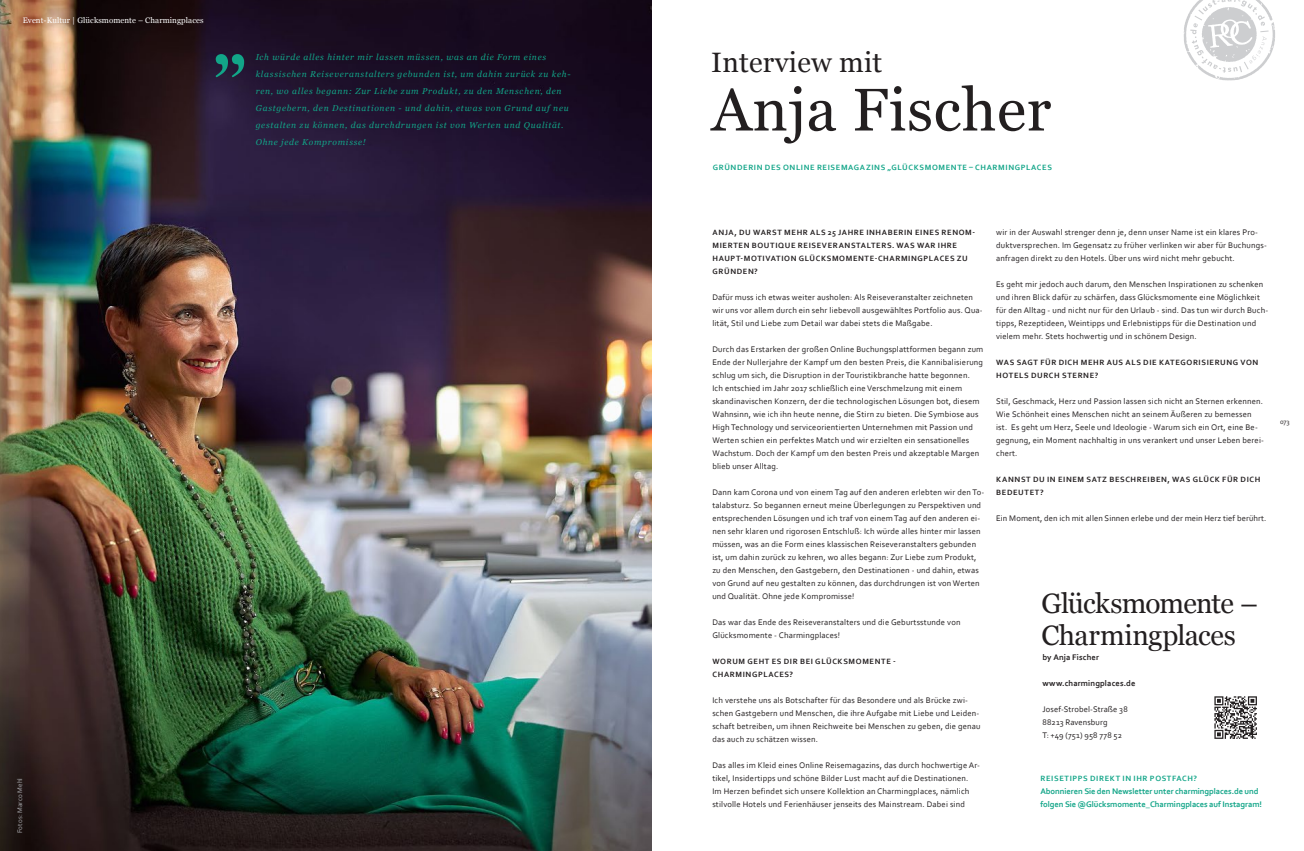
<style>
.page{position:relative;width:1304px;height:851px;background:#fff}
.page>*{position:absolute;margin:0;border:0;box-sizing:border-box;transform-origin:0 0}
.H1_Headlines{font:60px "Georgia";letter-spacing:.01em;color:#231f20}
.Kunde_Name{font:28px/32px "Georgia";letter-spacing:-.025em;color:#231f20}
.H1_Headlines-2{font:28px "Georgia";letter-spacing:.01em;color:#231f20}
.Copy_normal{font:8.5px/13px "Corbel";letter-spacing:.02em;color:#231f20}
.Capition_kursiv_gold{font:italic 8.5px/17px "Georgia";letter-spacing:.085em;color:#12a588}
.Copy_normal-2{font:700 8.5px/13px "Corbel";letter-spacing:-.005em;color:#12a588}
.Kunde_Postanschirft__Telefon{font:8.5px "Corbel";letter-spacing:.01em;color:#231f20}
.Kunde_www_Adresse{font:700 8.5px "Corbel";letter-spacing:.015em;color:#231f20}
.Kunde_Unterzeile{font:700 8.5px "Corbel";letter-spacing:.015em;color:#231f20}
.Interviewfragen{font:700 8px/13px "Corbel";letter-spacing:.08em;color:#231f20}
.Copy_normal-3{font:700 8px "Corbel";letter-spacing:.08em;color:#12a588}
.Rechte_Kopfzeile{font:8px "Georgia";letter-spacing:.01em;color:#fff}
.Fotografen{font:7px "Corbel";letter-spacing:.02em;color:#a8a9ad}
.t1{font:7px "Corbel";color:#231f20}
</style>
<div class="page">
<svg style="left:1214px;top:696px;width:43px;height:42px"></svg>
<svg style="left:1183px;top:0;width:92px;height:81px"></svg>
<img style="left:0;top:0;width:652px;height:850px">
<svg style="left:216px;top:54px;width:28px;height:23px"></svg>
<p class="Rechte_Kopfzeile" style="left:23px;top:14px;width:182px">Event-Kultur | Glücksmomente – Charmingplaces</p>
<p class="Capition_kursiv_gold" style="left:256px;top:48px;width:316px">Ich würde alles hinter mir lassen müssen, was an die Form eines klassischen Reiseveranstalters gebunden ist, um dahin zurück zu keh&shy;ren, wo alles begann: Zur Liebe zum Produkt, zu den Menschen, den Gastgebern, den Destinationen - und dahin, etwas von Grund auf neu gestalten zu können, das durchdrungen ist von Werten und Qualität.<br>Ohne jede Kompromisse!</p>
<p class="Fotografen" style="left:16px;top:833px;width:57px;rotate:-90deg">Fotos: Marco Mehl</p>
<p class="H1_Headlines-2" style="left:711px;top:42px;width:173px">Interview mit</p>
<p class="H1_Headlines" style="left:711px;top:66px;width:341px">Anja Fischer</p>
<p class="Copy_normal-3" style="left:713px;top:162px;width:341px">GRÜNDERIN DES ONLINE REISEMAGAZINS „GLÜCKSMOMENTE – CHARMINGPLACES</p>
<p class="Interviewfragen" style="left:713px;top:225px;width:264px">ANJA, DU WARST MEHR ALS 25 JAHRE INHABERIN EINES RENOM-MIERTEN BOUTIQUE REISEVERANSTALTERS. WAS WAR IHRE HAUPT-MOTIVATION GLÜCKSMOMENTE-CHARMINGPLACES ZU GRÜNDEN?</p>
<p class="Copy_normal" style="left:712px;top:290px;width:272px">Dafür muss ich etwas weiter ausholen: Als Reiseveranstalter zeichneten wir uns vor allem durch ein sehr liebevoll ausgewähltes Portfolio aus. Qua&shy;lität, Stil und Liebe zum Detail war dabei stets die Maßgabe.</p>
<p class="Copy_normal" style="left:712px;top:342px;width:272px;text-align:justify">Durch das Erstarken der großen Online Buchungsplattformen begann zum Ende der Nullerjahre der Kampf um den besten Preis, die Kannibalisierung schlug um sich, die Disruption in der Touristikbranche hatte begonnen.</p>
<p class="Copy_normal" style="left:712px;top:381px;width:269px">Ich entschied im Jahr 2017 schließlich eine Verschmelzung mit einem skandinavischen Konzern, der die technologischen Lösungen bot, diesem Wahnsinn, wie ich ihn heute nenne, die Stirn zu bieten. Die Symbiose aus High Technology und serviceorientierten Unternehmen mit Passion und Werten schien ein perfektes Match und wir erzielten ein sensationelles Wachstum. Doch der Kampf um den besten Preis und akzeptable Margen blieb unser Alltag.</p>
<p class="Copy_normal" style="left:712px;top:485px;width:273px">Dann kam Corona und von einem Tag auf den anderen erlebten wir den To&shy;talabsturz. So begannen erneut meine Überlegungen zu Perspektiven und entsprechenden Lösungen und ich traf von einem Tag auf den anderen ei&shy;nen sehr klaren und rigorosen Entschluß: Ich würde alles hinter mir lassen müssen, was an die Form eines klassischen Reiseveranstalters gebunden ist, um dahin zurück zu kehren, wo alles begann: Zur Liebe zum Produkt, zu den Menschen, den Gastgebern, den Destinationen - und dahin, etwas von Grund auf neu gestalten zu können, das durchdrungen ist von Werten und Qualität. Ohne jede Kompromisse!</p>
<p class="Copy_normal" style="left:712px;top:615px;width:250px">Das war das Ende des Reiseveranstalters und die Geburtsstunde von<br>Glücksmomente - Charmingplaces!</p>
<p class="Interviewfragen" style="left:713px;top:654px;width:185px">WORUM GEHT ES DIR BEI GLÜCKSMOMENTE -<br>CHARMINGPLACES?</p>
<p class="Copy_normal" style="left:712px;top:693px;width:270px">Ich verstehe uns als Botschafter für das Besondere und als Brücke zwi&shy;schen Gastgebern und Menschen, die ihre Aufgabe mit Liebe und Leiden&shy;schaft betreiben, um ihnen Reichweite bei Menschen zu geben, die genau das auch zu schätzen wissen.</p>
<p class="Copy_normal" style="left:712px;top:758px;width:269px">Das alles im Kleid eines Online Reisemagazins, das durch hochwertige Ar&shy;tikel, Insidertipps und schöne Bilder Lust macht auf die Destinationen.</p>
<p class="Copy_normal" style="left:712px;top:784px;width:259px">Im Herzen befindet sich unsere Kollektion an Charmingplaces, nämlich stilvolle Hotels und Ferienhäuser jenseits des Mainstream. Dabei sind</p>
<p class="Copy_normal" style="left:996px;top:225px;width:272px">wir in der Auswahl strenger denn je, denn unser Name ist ein klares Pro&shy;duktversprechen. Im Gegensatz zu früher verlinken wir aber für Buchungs&shy;anfragen direkt zu den Hotels. Über uns wird nicht mehr gebucht.</p>
<p class="Copy_normal" style="left:996px;top:277px;width:274px">Es geht mir jedoch auch darum, den Menschen Inspirationen zu schenken und ihren Blick dafür zu schärfen, dass Glücksmomente eine Möglichkeit für den Alltag - und nicht nur für den Urlaub - sind. Das tun wir durch Buch&shy;tipps, Rezeptideen, Weintipps und Erlebnistipps für die Destination und vielem mehr. Stets hochwertig und in schönem Design.</p>
<p class="Interviewfragen" style="left:996px;top:355px;width:264px">WAS SAGT FÜR DICH MEHR AUS ALS DIE KATEGORISIERUNG VON<br>HOTELS DURCH STERNE?</p>
<p class="Copy_normal" style="left:996px;top:394px;width:269px">Stil, Geschmack, Herz und Passion lassen sich nicht an Sternen erkennen.<br>Wie Schönheit eines Menschen nicht an seinem Äußeren zu bemessen ist. Es geht um Herz, Seele und Ideologie - Warum sich ein Ort, eine Be&shy;gegnung, ein Moment nachhaltig in uns verankert und unser Leben berei&shy;chert.</p>
<p class="Interviewfragen" style="left:996px;top:472px;width:266px">KANNST DU IN EINEM SATZ BESCHREIBEN, WAS GLÜCK FÜR DICH<br>BEDEUTET?</p>
<p class="Copy_normal" style="left:996px;top:511px;width:272px">Ein Moment, den ich mit allen Sinnen erlebe und der mein Herz tief berührt.</p>
<p class="Kunde_Name" style="left:1041px;top:585px;width:218px">Glücksmomente –<br>Charmingplaces</p>
<p class="Kunde_Unterzeile" style="left:1042px;top:651px;width:58px">by Anja Fischer</p>
<p class="Kunde_www_Adresse" style="left:1042px;top:677px;width:94px">www.charmingplaces.de</p>
<p class="Kunde_Postanschirft__Telefon" style="left:1042px;top:703px;width:87px">Josef-Strobel-Straße 38</p>
<p class="Kunde_Postanschirft__Telefon" style="left:1042px;top:716px;width:67px">88213 Ravensburg</p>
<p class="Kunde_Postanschirft__Telefon" style="left:1042px;top:729px;width:81px">T: +49 (751) 958 778 52</p>
<p class="Copy_normal-3" style="left:1040px;top:773px;width:158px">REISETIPPS DIREKT IN IHR POSTFACH?</p>
<p class="Copy_normal-2" style="left:1040px;top:784px;width:223px">Abonnieren Sie den Newsletter unter charmingplaces.de und folgen Sie @Glücksmomente_Charmingplaces auf Instagram!</p>
<p class="t1" style="left:1280px;top:417px;width:11px">073</p>
</div>
